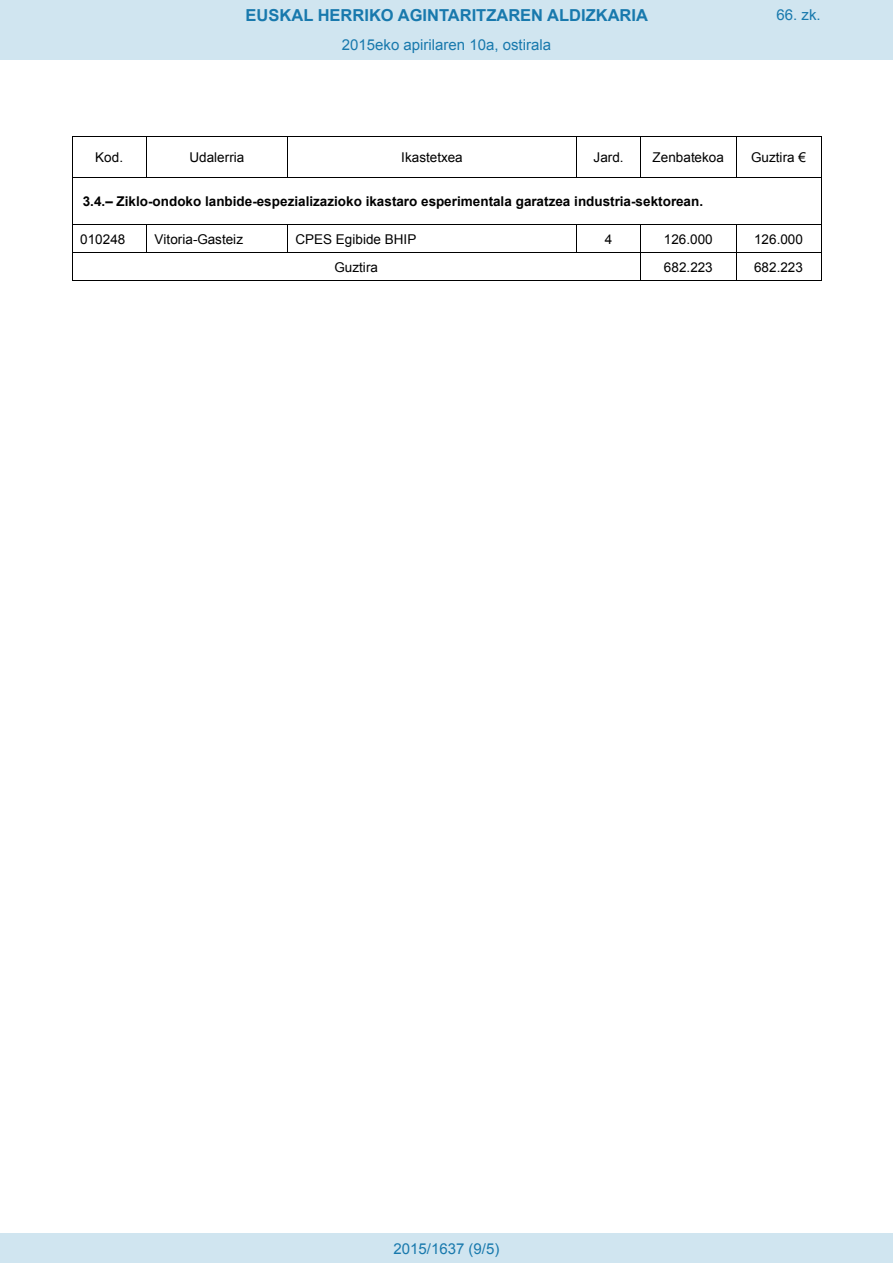
<style>
.page{position:relative;width:893px;height:1263px;background:#fff}
.page>*{position:absolute;margin:0;border:0;box-sizing:border-box;transform-origin:0 0}
.t1{font:700 16.5px "Arial";color:#1879ad}
.Paginacion_Centro{font:15px "Arial";color:#1879ad}
.t2{font:13.5px "Arial";letter-spacing:.005em;color:#000}
.t3{font:700 13.5px "Arial";letter-spacing:.005em;color:#000}
</style>
<div class="page">
<hr style="left:72px;top:136px;width:74px;height:1px;background:#000">
<hr style="left:147px;top:136px;width:140px;height:1px;background:#000">
<hr style="left:288px;top:136px;width:288px;height:1px;background:#000">
<hr style="left:577px;top:136px;width:63px;height:1px;background:#000">
<hr style="left:641px;top:136px;width:95px;height:1px;background:#000">
<hr style="left:736px;top:136px;width:85px;height:1px;background:#000">
<hr style="left:72px;top:137px;width:1px;height:40px;background:#000">
<hr style="left:146px;top:137px;width:1px;height:40px;background:#000">
<hr style="left:287px;top:137px;width:1px;height:40px;background:#000">
<hr style="left:576px;top:137px;width:1px;height:40px;background:#000">
<hr style="left:640px;top:137px;width:1px;height:40px;background:#000">
<hr style="left:736px;top:137px;width:1px;height:40px;background:#000">
<hr style="left:821px;top:137px;width:1px;height:40px;background:#000">
<hr style="left:72px;top:177px;width:74px;height:1px;background:#000">
<hr style="left:147px;top:177px;width:140px;height:1px;background:#000">
<hr style="left:288px;top:177px;width:288px;height:1px;background:#000">
<hr style="left:577px;top:177px;width:63px;height:1px;background:#000">
<hr style="left:641px;top:177px;width:95px;height:1px;background:#000">
<hr style="left:736px;top:177px;width:85px;height:1px;background:#000">
<hr style="left:72px;top:177px;width:1px;height:48px;background:#000">
<hr style="left:821px;top:177px;width:1px;height:48px;background:#000">
<hr style="left:72px;top:225px;width:74px;height:1px;background:#000">
<hr style="left:147px;top:225px;width:140px;height:1px;background:#000">
<hr style="left:288px;top:225px;width:288px;height:1px;background:#000">
<hr style="left:577px;top:225px;width:63px;height:1px;background:#000">
<hr style="left:641px;top:225px;width:95px;height:1px;background:#000">
<hr style="left:736px;top:225px;width:85px;height:1px;background:#000">
<hr style="left:72px;top:252px;width:74px;height:1px;background:#000">
<svg style="left:146px;top:225px;width:1px;height:28px"></svg>
<hr style="left:147px;top:252px;width:140px;height:1px;background:#000">
<svg style="left:287px;top:225px;width:1px;height:28px"></svg>
<hr style="left:288px;top:252px;width:288px;height:1px;background:#000">
<svg style="left:576px;top:225px;width:1px;height:28px"></svg>
<hr style="left:577px;top:252px;width:63px;height:1px;background:#000">
<hr style="left:641px;top:252px;width:95px;height:1px;background:#000">
<hr style="left:736px;top:252px;width:85px;height:1px;background:#000">
<svg style="left:72px;top:226px;width:1px;height:54px"></svg>
<hr style="left:72px;top:280px;width:568px;height:1px;background:#000">
<svg style="left:640px;top:225px;width:1px;height:56px"></svg>
<hr style="left:641px;top:280px;width:95px;height:1px;background:#000">
<svg style="left:736px;top:226px;width:1px;height:54px"></svg>
<hr style="left:736px;top:280px;width:85px;height:1px;background:#000">
<svg style="left:821px;top:225px;width:1px;height:56px"></svg>
<div style="left:0;top:0;width:893px;height:60px;background:#d0e5f0"></div>
<div style="left:0;top:1233px;width:893px;height:30px;background:#d0e5f0"></div>
<p class="t1" style="left:246px;top:4px;width:404px">EUSKAL HERRIKO AGINTARITZAREN ALDIZKARIA</p>
<p class="Paginacion_Centro" style="left:776px;top:5px;width:46px">66. zk.</p>
<p class="Paginacion_Centro" style="left:342px;top:35px;width:211px">2015eko apirilaren 10a, ostirala</p>
<p class="t2" style="left:95px;top:148px;width:29px">Kod.</p>
<p class="t2" style="left:189px;top:148px;width:56px">Udalerria</p>
<p class="t2" style="left:401px;top:148px;width:63px">Ikastetxea</p>
<p class="t2" style="left:593px;top:148px;width:32px">Jard.</p>
<p class="t2" style="left:652px;top:148px;width:73px">Zenbatekoa</p>
<p class="t2" style="left:751px;top:148px;width:56px">Guztira €</p>
<p class="t3" style="left:83px;top:192px;width:622px">3.4.– Ziklo-ondoko lanbide-espezializazioko ikastaro esperimentala garatzea industria-sektorean.</p>
<p class="t2" style="left:80px;top:230px;width:47px">010248</p>
<p class="t2" style="left:154px;top:230px;width:90px">Vitoria-Gasteiz</p>
<p class="t2" style="left:295px;top:230px;width:122px">CPES Egibide BHIP</p>
<p class="t2" style="left:605px;top:230px;width:9px">4</p>
<p class="t2" style="left:664px;top:230px;width:50px">126.000</p>
<p class="t2" style="left:754px;top:230px;width:50px">126.000</p>
<p class="t2" style="left:334px;top:258px;width:45px">Guztira</p>
<p class="t2" style="left:664px;top:258px;width:50px">682.223</p>
<p class="t2" style="left:754px;top:258px;width:50px">682.223</p>
<p class="Paginacion_Centro" style="left:393px;top:1238px;width:107px">2015/1637 (9/5)</p>
</div>
